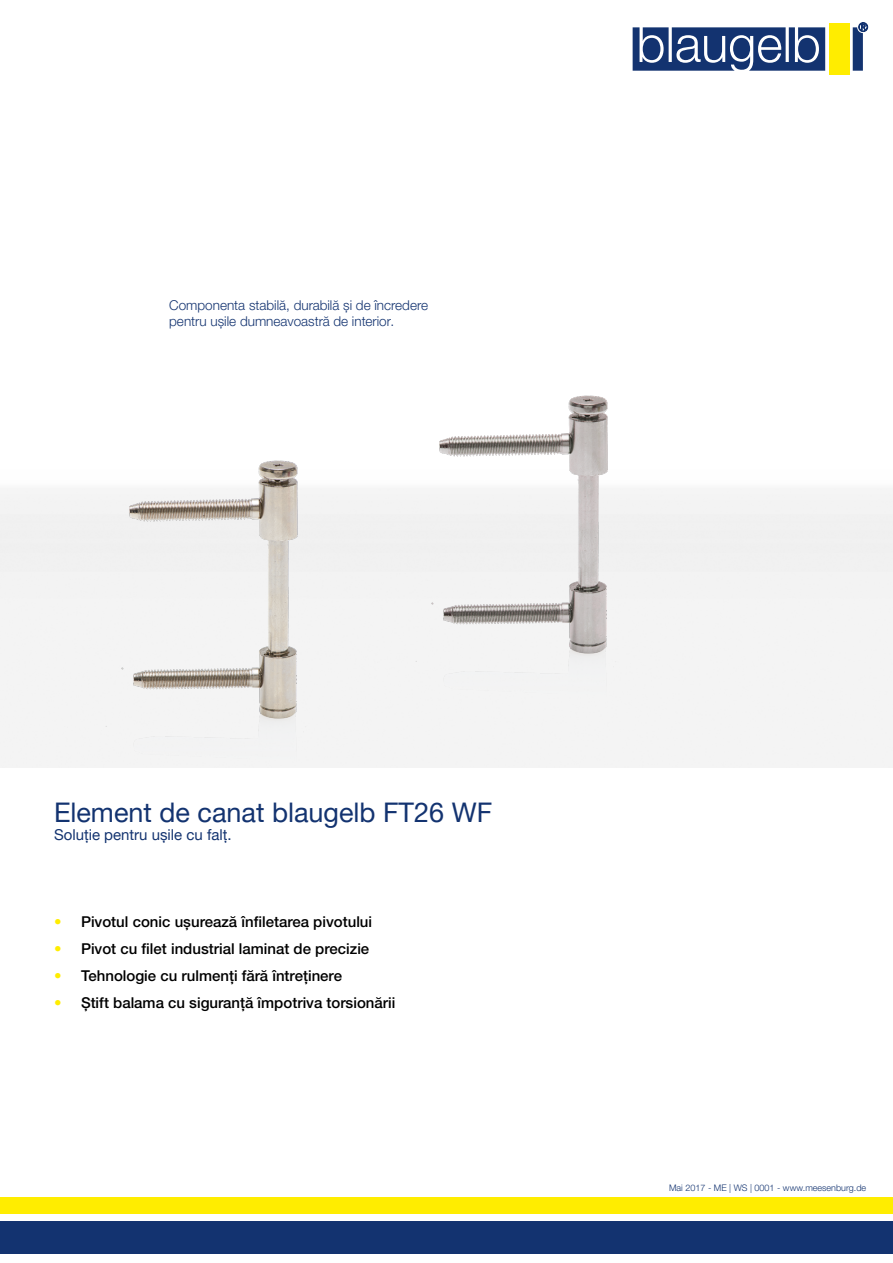
<style>
.page{position:relative;width:893px;height:1263px;background:#fff}
.page>*{position:absolute;margin:0;border:0;box-sizing:border-box;transform-origin:0 0}
.t1{font:27px "Helvetica Neue LTW1 G";color:#133370}
.t2{font:500 15px "Helvetica Neue LTW1 G";color:#000}
.t3{font:15px "Helvetica Neue LTW1 G";color:#133370}
.t4{font:300 13.5px/16.2px "Helvetica Neue LTW1 G";color:#133370}
.t5{font:300 9px "Helvetica Neue LTW1 G";color:#133370}
.s1{color:#ffed00}
</style>
<div class="page">
<div style="left:0;top:1222px;width:893px;height:32px;background:#133370"></div>
<div style="left:0;top:1197px;width:893px;height:17px;background:#ffed00"></div>
<svg style="left:633px;top:22px;width:235px;height:49px"></svg>
<div style="left:829px;top:23px;width:20px;height:51px;background:#ffed00"></div>
<img style="left:21px;top:460px;width:375px;height:307px">
<img style="left:331px;top:395px;width:375px;height:307px">
<p class="t4" style="left:169px;top:297px;width:260px">Componenta stabilă, durabilă şi de încredere pentru uşile dumneavoastră de interior.</p>
<h1 class="t1" style="left:54px;top:796px;width:440px">Element de canat blaugelb FT26 WF</h1>
<p class="t3" style="left:54px;top:826px;width:179px">Soluţie pentru uşile cu falţ.</p>
<p class="t2" style="left:54px;top:913px;width:320px"><span class="s1">•</span> Pivotul conic uşurează înfiletarea pivotului</p>
<p class="t2" style="left:54px;top:940px;width:317px"><span class="s1">•</span> Pivot cu filet industrial laminat de precizie</p>
<p class="t2" style="left:54px;top:967px;width:290px"><span class="s1">•</span> Tehnologie cu rulmenţi fără întreţinere</p>
<p class="t2" style="left:54px;top:994px;width:343px"><span class="s1">•</span> Ştift balama cu siguranţă împotriva torsionării</p>
<p class="t5" style="left:669px;top:1183px;width:199px">Mai 2017 - ME | WS | 0001 - www.meesenburg.de</p>
</div>
